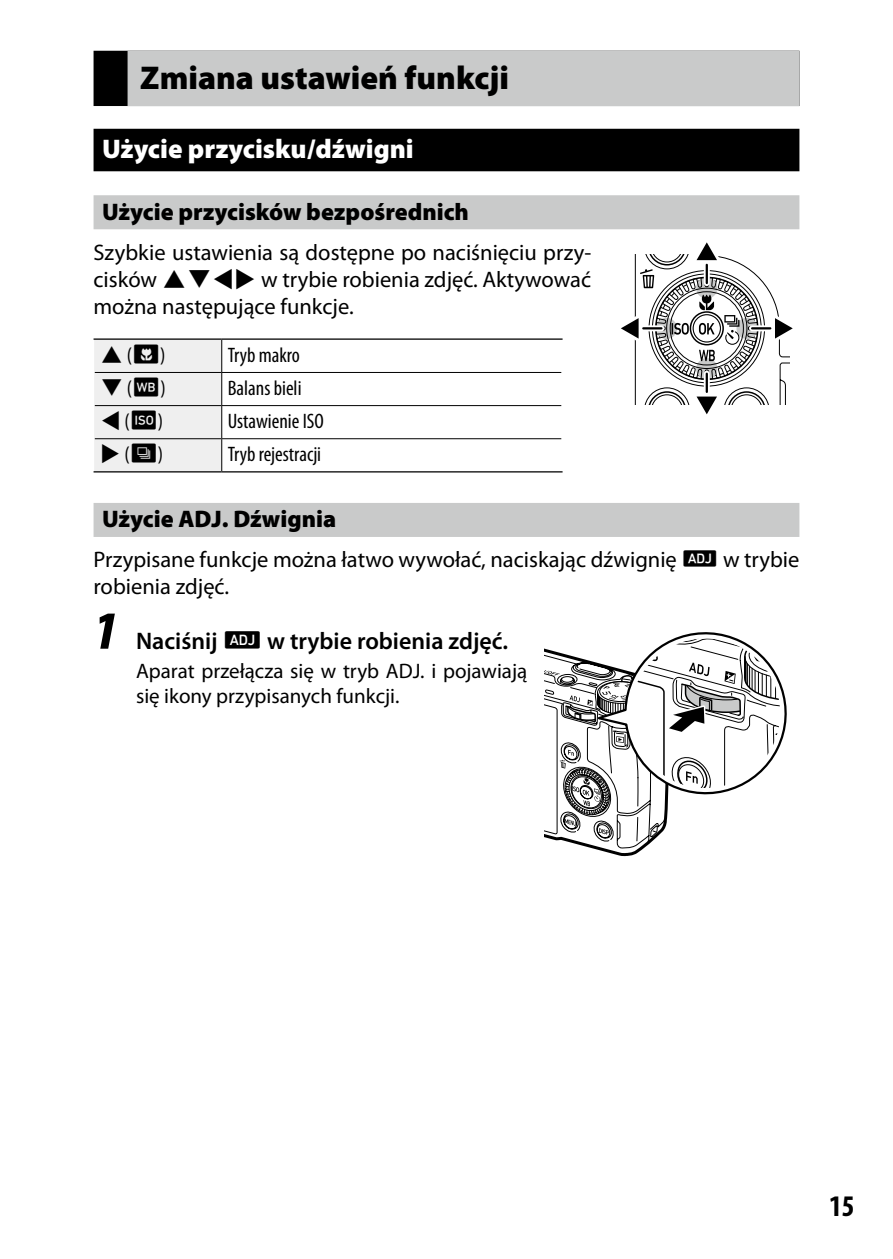
<style>
.page{position:relative;width:893px;height:1259px;background:#fff}
.page>*{position:absolute;margin:0;border:0;box-sizing:border-box;transform-origin:0 0}
.t1{font:italic 900 condensed 54px "Myriad Pro";color:#000}
.t2{font:900 33px "Myriad Pro";color:#000}
.t3{font:700 condensed 30px "Myriad Pro";color:#000}
.t4{font:900 27px "Myriad Pro";color:#fff}
.t5{font:900 24px "Myriad Pro";color:#000}
.t6{font:600 24px "Myriad Pro";color:#000}
.t7{font:22.5px/27px "Myriad Pro";color:#000;text-align:justify}
.t8{font:21px/25.2px "Myriad Pro";color:#000}
.t9{font:condensed 21px "Myriad Pro";color:#000}
.t10{font:21px "INGRI100";color:#000}
.s1{font-family:"INGRI100"}
.s2{font-family:"Myriad Pro";font-stretch:condensed}
.s3{font-family:"INGRI100";font-weight:400}
</style>
<div class="page">
<div style="left:94px;top:51px;width:705px;height:55px;background:#000"></div>
<div style="left:128px;top:51px;width:671px;height:55px;background:#c9caca"></div>
<div style="left:94px;top:129px;width:705px;height:42px;background:#000"></div>
<div style="left:94px;top:195px;width:705px;height:34px;background:#c9caca"></div>
<div style="left:94px;top:503px;width:705px;height:34px;background:#c9caca"></div>
<div style="left:94px;top:340px;width:127px;height:131px;background:#efefef"></div>
<hr style="left:94px;top:338px;width:128px;height:2px;background:#000">
<hr style="left:222px;top:338px;width:341px;height:2px;background:#000">
<hr style="left:221px;top:340px;width:1px;height:32px;background:#000">
<hr style="left:221px;top:373px;width:1px;height:32px;background:#000">
<hr style="left:221px;top:406px;width:1px;height:32px;background:#000">
<hr style="left:221px;top:439px;width:1px;height:32px;background:#000">
<hr style="left:95px;top:372px;width:127px;height:1px;background:#000">
<hr style="left:222px;top:372px;width:339px;height:1px;background:#000">
<hr style="left:95px;top:405px;width:127px;height:1px;background:#000">
<hr style="left:222px;top:405px;width:339px;height:1px;background:#000">
<hr style="left:95px;top:438px;width:127px;height:1px;background:#000">
<hr style="left:222px;top:438px;width:339px;height:1px;background:#000">
<hr style="left:94px;top:471px;width:128px;height:1px;background:#000">
<hr style="left:222px;top:471px;width:341px;height:1px;background:#000">
<svg style="left:621px;top:242px;width:172px;height:173px"></svg>
<svg style="left:544px;top:632px;width:243px;height:225px"></svg>
<h2 class="t2" style="left:140px;top:59px;width:370px">Zmiana ustawień funkcji</h2>
<p class="t4" style="left:102px;top:134px;width:313px">Użycie przycisku/dźwigni</p>
<p class="t5" style="left:102px;top:198px;width:368px">Użycie przycisków bezpośrednich</p>
<p class="t7" style="left:94px;top:238px;width:499px">Szybkie ustawienia są dostępne po naciśnięciu przy&shy;cisków <span class="s1">ABCD</span> w trybie robienia zdjęć. Aktywować można następujące funkcje.</p>
<p class="t10" style="left:100px;top:344px;width:67px">A <span class="s2">(</span>S<span class="s2">)</span></p>
<p class="t9" style="left:228px;top:344px;width:73px">Tryb makro</p>
<p class="t10" style="left:100px;top:377px;width:67px">B <span class="s2">(</span>T<span class="s2">)</span></p>
<p class="t9" style="left:228px;top:377px;width:75px">Balans bieli</p>
<p class="t10" style="left:100px;top:411px;width:65px">C <span class="s2">(</span>U<span class="s2">)</span></p>
<p class="t9" style="left:228px;top:410px;width:98px">Ustawienie ISO</p>
<p class="t10" style="left:100px;top:444px;width:65px">D <span class="s2">(</span>V<span class="s2">)</span></p>
<p class="t9" style="left:228px;top:443px;width:95px">Tryb rejestracji</p>
<p class="t5" style="left:102px;top:505px;width:236px">Użycie ADJ. Dźwignia</p>
<p class="t7" style="left:94px;top:546px;width:707px">Przypisane funkcje można łatwo wywołać, naciskając dźwignię <span class="s1">N</span> w trybie robienia zdjęć.</p>
<h1 class="t1" style="left:94px;top:602px;width:26px">1</h1>
<p class="t6" style="left:136px;top:627px;width:374px">Naciśnij <span class="s3">N</span> w trybie robienia zdjęć.</p>
<p class="t8" style="left:136px;top:658px;width:393px">Aparat przełącza się w tryb ADJ. i pojawiają się ikony przypisanych funkcji.</p>
<h3 class="t3" style="left:829px;top:1189px;width:27px">15</h3>
</div>
